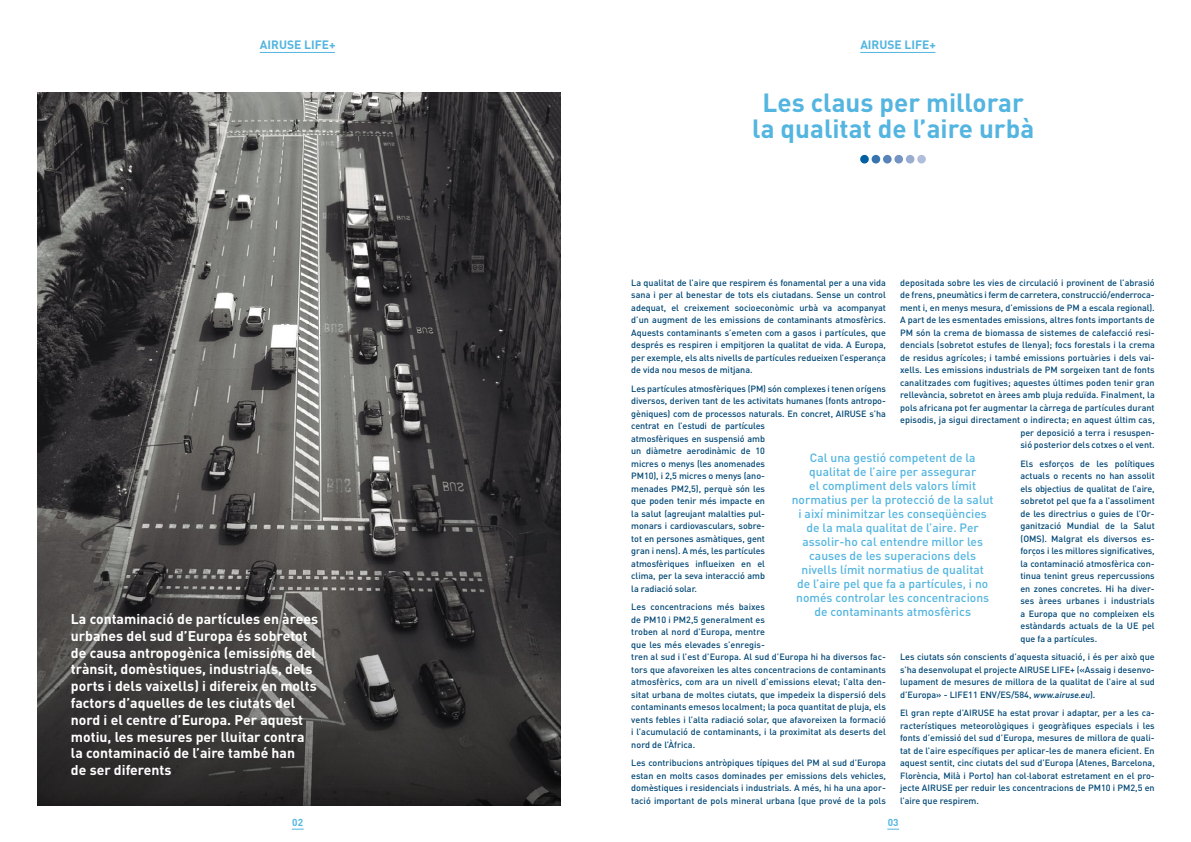
<style>
.page{position:relative;width:1191px;height:842px;background:#fff}
.page>*{position:absolute;margin:0;border:0;box-sizing:border-box;transform-origin:0 0}
.t1{font:700 26px/26px "DIN Pro";color:#53b5e0;text-align:center}
.t2{font:700 14px/16.8px "DIN Pro";color:#fff}
.t3{font:500 12px/14px "DIN Pro";color:#53b5e0;text-align:center}
.t4{font:700 12px "DIN Pro";color:#53b5e0}
.t5{font:700 10px "DIN Pro";color:#53b5e0}
.t6{font:500 9px/12.5px "DIN Pro";color:#004775;text-align:justify}
.s1{font-family:"DIN Next LT Pro";font-style:italic}
</style>
<div class="page">
<svg style="left:292px;top:829px;width:12px;height:1px"></svg>
<svg style="left:887px;top:829px;width:12px;height:1px"></svg>
<svg style="left:37px;top:93px;width:523px;height:713px;background:#4a4949"></svg>
<hr style="left:260px;top:52px;width:75px;height:1px;background:#53b5e0">
<hr style="left:860px;top:52px;width:75px;height:1px;background:#53b5e0">
<div style="left:860px;top:155px;width:8px;height:8px;background:#0060a2;border-radius:50%"></div>
<div style="left:871px;top:155px;width:9px;height:8px;background:#3574af;border-radius:50%"></div>
<div style="left:883px;top:155px;width:8px;height:8px;background:#5783b8;border-radius:50%"></div>
<div style="left:894px;top:155px;width:9px;height:8px;background:#7393c2;border-radius:50%"></div>
<div style="left:905px;top:155px;width:9px;height:8px;background:#99add1;border-radius:50%"></div>
<div style="left:917px;top:155px;width:9px;height:8px;background:#b1bedb;border-radius:50%"></div>
<h3 class="t4" style="left:260px;top:37px;width:77px">AIRUSE LIFE+</h3>
<h3 class="t4" style="left:860px;top:37px;width:77px">AIRUSE LIFE+</h3>
<p class="t2" style="left:71px;top:610px;width:249px">La contaminació de partícules en àrees urbanes del sud d’Europa és sobretot de causa antropogènica (emissions del trànsit, domèstiques, industrials, dels ports i dels vaixells) i difereix en molts factors d’aquelles de les ciutats del nord i el centre d’Europa. Per aquest motiu, les mesures per lluitar contra la contaminació de l’aire també han<br>de ser diferents</p>
<h1 class="t1" style="left:752px;top:89px;width:283px">Les claus per millorar la qualitat de l’aire urbà</h1>
<p class="t6" style="left:631px;top:276px;width:256px">La qualitat de l’aire que respirem és fonamental per a una vida sana i per al benestar de tots els ciutadans. Sense un control adequat, el creixement socioeconòmic urbà va acompanyat d’un augment de les emissions de contaminants atmosfèrics.<br>Aquests contaminants s’emeten com a gasos i partícules, que després es respiren i empitjoren la qualitat de vida. A Europa, per exemple, els alts nivells de partícules redueixen l’esperança de vida nou mesos de mitjana.</p>
<p class="t6" style="left:631px;top:382px;width:256px;text-align:left">Les partícules atmosfèriques (PM) són complexes i tenen orígens diversos, deriven tant de les activitats humanes (fonts antropo&shy;gèniques) com de processos naturals. En concret, AIRUSE s’ha centrat en l’estudi de partícules<br>atmosfèriques en suspensió amb<br>un diàmetre aerodinàmic de 10<br>micres o menys (les anomenades<br>PM10), i 2,5 micres o menys (ano-<br>menades PM2,5), perquè són les<br>que poden tenir més impacte en<br>la salut (agreujant malalties pul-<br>monars i cardiovasculars, sobre-<br>tot en persones asmàtiques, gent<br>gran i nens). A més, les partícules<br>atmosfèriques influeixen en el<br>clima, per la seva interacció amb<br>la radiació solar.</p>
<p class="t6" style="left:631px;top:600px;width:256px;text-align:left">Les concentracions més baixes<br>de PM10 i PM2,5 generalment es<br>troben al nord d’Europa, mentre<br>que les més elevades s’enregis-<br>tren al sud i l’est d’Europa. Al sud d’Europa hi ha diversos fac&shy;tors que afavoreixen les altes concentracions de contaminants atmosfèrics, com ara un nivell d’emissions elevat; l’alta den&shy;sitat urbana de moltes ciutats, que impedeix la dispersió dels contaminants emesos localment; la poca quantitat de pluja, els vents febles i l’alta radiació solar, que afavoreixen la formació i l’acumulació de contaminants, i la proximitat als deserts del nord de l’Àfrica.</p>
<p class="t6" style="left:631px;top:756px;width:256px">Les contribucions antròpiques típiques del PM al sud d’Europa estan en molts casos dominades per emissions dels vehicles, domèstiques i residencials i industrials. A més, hi ha una apor&shy;tació important de pols mineral urbana (que prové de la pols</p>
<p class="t6" style="left:900px;top:276px;width:256px;text-align:right">depositada sobre les vies de circulació i provinent de l’abrasió de frens, pneumàtics i ferm de carretera, construcció/enderroca&shy;ment i, en menys mesura, d’emissions de PM a escala regional).<br>A part de les esmentades emissions, altres fonts importants de PM són la crema de biomassa de sistemes de calefacció resi&shy;dencials (sobretot estufes de llenya); focs forestals i la crema de residus agrícoles; i també emissions portuàries i dels vai&shy;xells. Les emissions industrials de PM sorgeixen tant de fonts canalitzades com fugitives; aquestes últimes poden tenir gran rellevància, sobretot en àrees amb pluja reduïda. Finalment, la pols africana pot fer augmentar la càrrega de partícules durant episodis, ja sigui directament o indirecta; en aquest últim cas, per deposició a terra i resuspen-<br>sió posterior dels cotxes o el vent.</p>
<p class="t6" style="left:1020px;top:457px;width:136px">Els esforços de les polítiques actuals o recents no han assolit els objectius de qualitat de l’aire, sobretot pel que fa a l’assoliment de les directrius o guies de l’Or&shy;ganització Mundial de la Salut (OMS). Malgrat els diversos es&shy;forços i les millores significatives, la contaminació atmosfèrica con&shy;tinua tenint greus repercussions en zones concretes. Hi ha diver&shy;ses àrees urbanes i industrials a Europa que no compleixen els estàndards actuals de la UE pel que fa a partícules.</p>
<p class="t6" style="left:900px;top:650px;width:256px">Les ciutats són conscients d’aquesta situació, i és per això que s’ha desenvolupat el projecte AIRUSE LIFE+ («Assaig i desenvo&shy;lupament de mesures de millora de la qualitat de l’aire al sud d’Europa» - LIFE11 ENV/ES/584, <span class="s1">www.airuse.eu</span>).</p>
<p class="t6" style="left:900px;top:706px;width:256px">El gran repte d’AIRUSE ha estat provar i adaptar, per a les ca&shy;racterístiques meteorològiques i geogràfiques especials i les fonts d’emissió del sud d’Europa, mesures de millora de quali&shy;tat de l’aire específiques per aplicar-les de manera eficient. En aquest sentit, cinc ciutats del sud d’Europa (Atenes, Barcelona, Florència, Milà i Porto) han col·laborat estretament en el pro&shy;jecte AIRUSE per reduir les concentracions de PM10 i PM2,5 en l’aire que respirem.</p>
<p class="t3" style="left:791px;top:450px;width:203px">Cal una gestió competent de la qualitat de l’aire per assegurar<br>el compliment dels valors límit normatius per la protecció de la salut i així minimitzar les conseqüències de la mala qualitat de l’aire. Per assolir-ho cal entendre millor les causes de les superacions dels nivells límit normatius de qualitat<br>de l’aire pel que fa a partícules, i no només controlar les concentracions de contaminants atmosfèrics</p>
<p class="t5" style="left:292px;top:815px;width:12px">02</p>
<p class="t5" style="left:887px;top:815px;width:12px">03</p>
</div>
